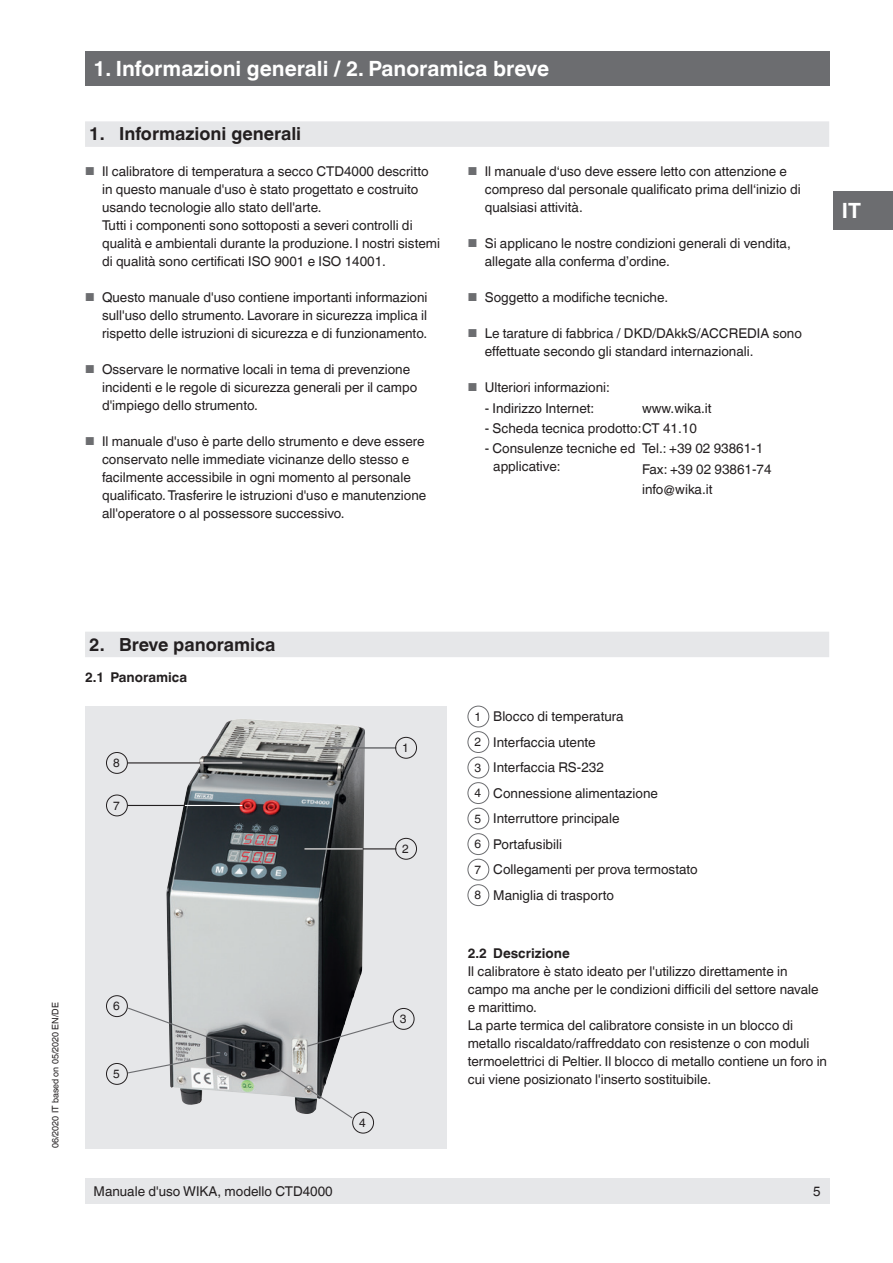
<style>
.page{position:relative;width:893px;height:1263px;background:#fff}
.page>*{position:absolute;margin:0;border:0;box-sizing:border-box;transform-origin:0 0}
.OI-Kopf{font:700 21px "Helvetica World";color:#fff}
.t1{font:700 18px "Helvetica World";color:#231f20}
.Running_text{font:13.5px/18px "Helvetica World";color:#231f20}
.Running_text_4mm{font:13.5px/18px "Helvetica World";color:#231f20}
.t2{font:700 13.5px "Helvetica World";color:#231f20}
.Zahl___Schrift_im_Kr{font:12px "Helvetica World";color:#231f20}
.t3{font:9px "Helvetica World";color:#231f20}
.s1{font-size:11.55px;color:#6c6d70}
</style>
<div class="page">
<div style="left:85px;top:1178px;width:744px;height:25px;background:#e6e7e9"></div>
<div style="left:85px;top:51px;width:744px;height:34px;background:#6c6d70"></div>
<div style="left:833px;top:191px;width:60px;height:39px;background:#6c6d70"></div>
<div style="left:85px;top:706px;width:361px;height:442px;background:#e6e7e9"></div>
<img style="left:166px;top:719px;width:199px;height:395px">
<hr style="left:128px;top:805px;width:114px;height:1px;background:#231f20">
<hr style="left:185px;top:805px;width:57px;height:1px;background:#fff">
<hr style="left:128px;top:762px;width:114px;height:1px;background:#231f20">
<hr style="left:200px;top:762px;width:42px;height:1px;background:#fff">
<svg style="left:127px;top:1007px;width:118px;height:67px"></svg>
<hr style="left:304px;top:848px;width:92px;height:1px;background:#231f20">
<hr style="left:304px;top:848px;width:59px;height:1px;background:#fff">
<hr style="left:315px;top:747px;width:81px;height:2px;background:#6c6d70">
<svg style="left:306px;top:1020px;width:88px;height:27px"></svg>
<svg style="left:268px;top:1062px;width:86px;height:57px"></svg>
<div style="left:395px;top:838px;width:22px;height:21px;border:1px solid #231f20;border-radius:50%"></div>
<div style="left:395px;top:737px;width:22px;height:21px;border:1px solid #231f20;border-radius:50%"></div>
<div style="left:393px;top:1008px;width:21px;height:21px;border:1px solid #231f20;border-radius:50%"></div>
<div style="left:352px;top:1112px;width:22px;height:21px;border:1px solid #231f20;border-radius:50%"></div>
<div style="left:106px;top:1063px;width:22px;height:21px;border:1px solid #231f20;border-radius:50%"></div>
<div style="left:106px;top:995px;width:22px;height:22px;border:1px solid #231f20;border-radius:50%"></div>
<div style="left:106px;top:795px;width:22px;height:21px;border:1px solid #231f20;border-radius:50%"></div>
<div style="left:106px;top:752px;width:22px;height:21px;border:1px solid #231f20;border-radius:50%"></div>
<div style="left:85px;top:121px;width:744px;height:26px;background:#e6e7e9"></div>
<div style="left:85px;top:632px;width:744px;height:25px;background:#e6e7e9"></div>
<div style="left:468px;top:706px;width:21px;height:21px;border:1px solid #6c6d70;border-radius:50%"></div>
<div style="left:468px;top:731px;width:21px;height:22px;border:1px solid #6c6d70;border-radius:50%"></div>
<div style="left:468px;top:757px;width:21px;height:21px;border:1px solid #6c6d70;border-radius:50%"></div>
<div style="left:468px;top:782px;width:21px;height:22px;border:1px solid #6c6d70;border-radius:50%"></div>
<div style="left:468px;top:808px;width:21px;height:21px;border:1px solid #6c6d70;border-radius:50%"></div>
<div style="left:468px;top:833px;width:21px;height:22px;border:1px solid #6c6d70;border-radius:50%"></div>
<div style="left:468px;top:859px;width:21px;height:21px;border:1px solid #6c6d70;border-radius:50%"></div>
<div style="left:468px;top:884px;width:21px;height:22px;border:1px solid #6c6d70;border-radius:50%"></div>
<p class="OI-Kopf" style="left:94px;top:56px;width:457px">1. Informazioni generali / 2. Panoramica breve</p>
<p class="t1" style="left:89px;top:124px;width:213px">1. Informazioni generali</p>
<p class="Running_text" style="left:102px;top:162px;width:328px;text-indent:-17px"><span class="s1">■</span> Il calibratore di temperatura a secco CTD4000 descritto in questo manuale d'uso è stato progettato e costruito usando tecnologie allo stato dell'arte.</p>
<p class="Running_text_4mm" style="left:102px;top:216px;width:340px">Tutti i componenti sono sottoposti a severi controlli di qualità e ambientali durante la produzione. I nostri sistemi di qualità sono certificati ISO 9001 e ISO 14001.</p>
<p class="Running_text" style="left:102px;top:288px;width:327px;text-align:justify;text-indent:-17px"><span class="s1">■</span> Questo manuale d'uso contiene importanti informazioni sull'uso dello strumento. Lavorare in sicurezza implica il rispetto delle istruzioni di sicurezza e di funzionamento.</p>
<p class="Running_text" style="left:102px;top:360px;width:317px;text-indent:-17px"><span class="s1">■</span> Osservare le normative locali in tema di prevenzione incidenti e le regole di sicurezza generali per il campo d'impiego dello strumento.</p>
<p class="Running_text" style="left:102px;top:432px;width:326px;text-indent:-17px"><span class="s1">■</span> Il manuale d'uso è parte dello strumento e deve essere conservato nelle immediate vicinanze dello stesso e facilmente accessibile in ogni momento al personale qualificato. Trasferire le istruzioni d'uso e manutenzione all'operatore o al possessore successivo.</p>
<p class="Running_text" style="left:485px;top:162px;width:317px;text-indent:-17px"><span class="s1">■</span> Il manuale d‘uso deve essere letto con attenzione e compreso dal personale qualificato prima dell‘inizio di qualsiasi attività.</p>
<p class="Running_text" style="left:485px;top:234px;width:307px;text-indent:-17px"><span class="s1">■</span> Si applicano le nostre condizioni generali di vendita, allegate alla conferma d’ordine.</p>
<p class="Running_text" style="left:468px;top:288px;width:202px"><span class="s1">■</span> Soggetto a modifiche tecniche.</p>
<p class="Running_text" style="left:485px;top:324px;width:319px;text-indent:-17px"><span class="s1">■</span> Le tarature di fabbrica / DKD/DAkkS/ACCREDIA sono effettuate secondo gli standard internazionali.</p>
<p class="Running_text" style="left:468px;top:378px;width:144px"><span class="s1">■</span> Ulteriori informazioni:</p>
<p class="Running_text" style="left:485px;top:399px;width:111px">- Indirizzo Internet:</p>
<p class="Running_text" style="left:642px;top:399px;width:71px">www.wika.it</p>
<p class="Running_text" style="left:485px;top:419px;width:214px">- Scheda tecnica prodotto:CT 41.10</p>
<p class="Running_text" style="left:493px;top:440px;width:144px;text-indent:-9px">- Consulenze tecniche ed applicative:</p>
<p class="Running_text" style="left:642px;top:440px;width:123px">Tel.: +39 02 93861-1</p>
<p class="Running_text" style="left:642px;top:460px;width:131px">Fax: +39 02 93861-74</p>
<p class="Running_text" style="left:642px;top:480px;width:72px">info@wika.it</p>
<h1 class="OI-Kopf" style="left:842px;top:198px;width:21px">IT</h1>
<p class="t3" style="left:50px;top:1148px;width:147px;rotate:-90deg">06/2020 IT based on 05/2020 EN/DE</p>
<p class="t1" style="left:89px;top:634px;width:188px">2. Breve panoramica</p>
<p class="t2" style="left:85px;top:670px;width:104px">2.1 Panoramica</p>
<p class="Zahl___Schrift_im_Kr" style="left:113px;top:756px;width:8px">8</p>
<p class="Zahl___Schrift_im_Kr" style="left:113px;top:799px;width:8px">7</p>
<p class="Zahl___Schrift_im_Kr" style="left:113px;top:999px;width:8px">6</p>
<p class="Zahl___Schrift_im_Kr" style="left:113px;top:1067px;width:8px">5</p>
<p class="Zahl___Schrift_im_Kr" style="left:402px;top:741px;width:8px">1</p>
<p class="Zahl___Schrift_im_Kr" style="left:402px;top:842px;width:8px">2</p>
<p class="Zahl___Schrift_im_Kr" style="left:400px;top:1012px;width:8px">3</p>
<p class="Zahl___Schrift_im_Kr" style="left:359px;top:1116px;width:8px">4</p>
<p class="Zahl___Schrift_im_Kr" style="left:475px;top:710px;width:8px">1</p>
<p class="Running_text" style="left:493px;top:708px;width:132px">Blocco di temperatura</p>
<p class="Zahl___Schrift_im_Kr" style="left:475px;top:735px;width:8px">2</p>
<p class="Running_text" style="left:493px;top:733px;width:104px">Interfaccia utente</p>
<p class="Zahl___Schrift_im_Kr" style="left:475px;top:761px;width:8px">3</p>
<p class="Running_text" style="left:493px;top:759px;width:112px">Interfaccia RS-232</p>
<p class="Zahl___Schrift_im_Kr" style="left:475px;top:786px;width:8px">4</p>
<p class="Running_text" style="left:493px;top:784px;width:166px">Connessione alimentazione</p>
<p class="Zahl___Schrift_im_Kr" style="left:475px;top:812px;width:8px">5</p>
<p class="Running_text" style="left:493px;top:810px;width:128px">Interruttore principale</p>
<p class="Zahl___Schrift_im_Kr" style="left:475px;top:837px;width:8px">6</p>
<p class="Running_text" style="left:493px;top:835px;width:70px">Portafusibili</p>
<p class="Zahl___Schrift_im_Kr" style="left:475px;top:863px;width:8px">7</p>
<p class="Running_text" style="left:493px;top:861px;width:206px">Collegamenti per prova termostato</p>
<p class="Zahl___Schrift_im_Kr" style="left:475px;top:888px;width:8px">8</p>
<p class="Running_text" style="left:493px;top:886px;width:122px">Maniglia di trasporto</p>
<p class="t2" style="left:468px;top:945px;width:103px">2.2 Descrizione</p>
<p class="Running_text" style="left:468px;top:962px;width:352px">Il calibratore è stato ideato per l'utilizzo direttamente in campo ma anche per le condizioni difficili del settore navale e marittimo.</p>
<p class="Running_text" style="left:468px;top:1016px;width:361px">La parte termica del calibratore consiste in un blocco di metallo riscaldato/raffreddato con resistenze o con moduli termoelettrici di Peltier. Il blocco di metallo contiene un foro in cui viene posizionato l'inserto sostituibile.</p>
<p class="Running_text" style="left:94px;top:1182px;width:241px">Manuale d'uso WIKA, modello CTD4000</p>
<p class="Running_text" style="left:813px;top:1182px;width:9px">5</p>
</div>
